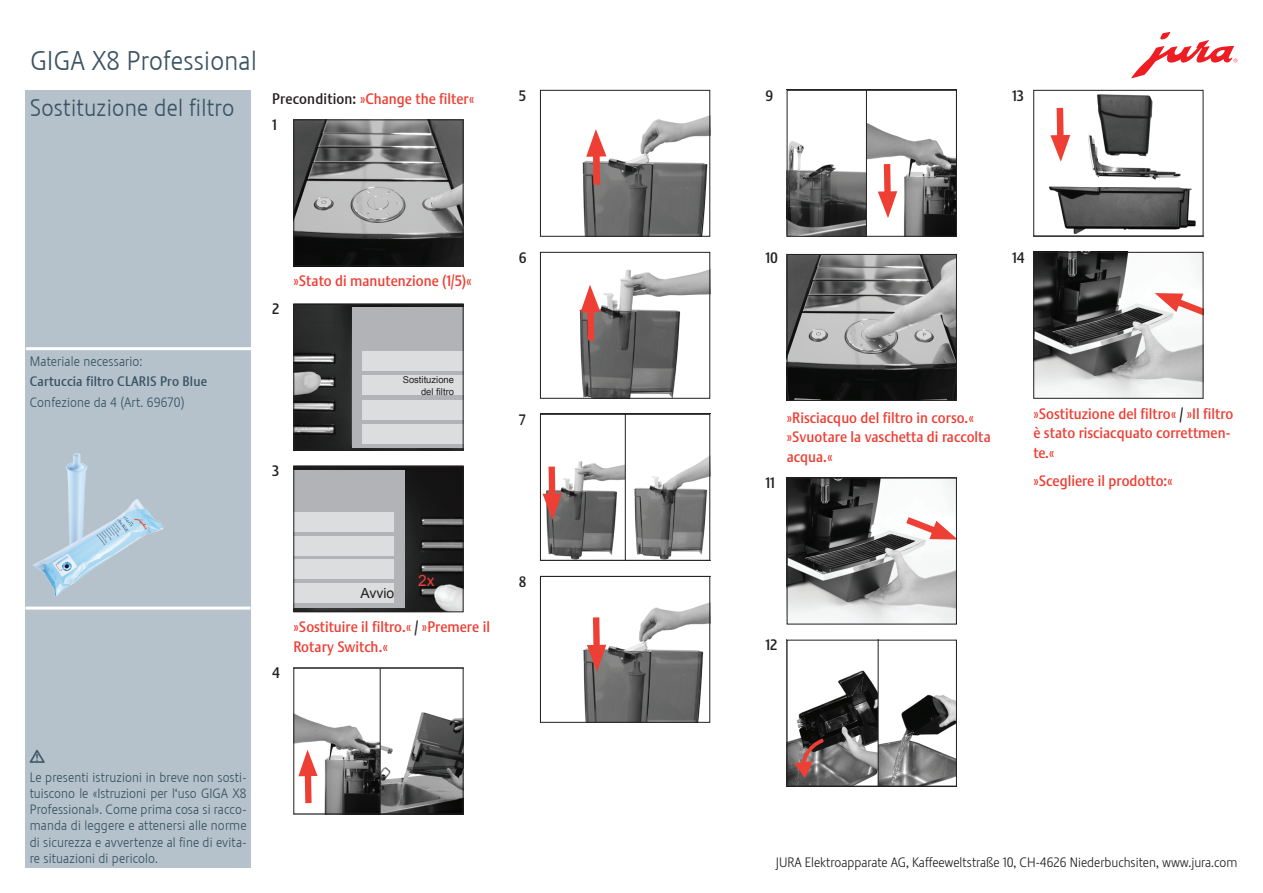
<style>
.page{position:relative;width:1263px;height:893px;background:#fff}
.page>*{position:absolute;margin:0;border:0;box-sizing:border-box;transform-origin:0 0}
.t1{font:27px "Stalemate LF Light";letter-spacing:.01em;color:#3a5362}
.t2{font:24px "Stalemate LF Light";letter-spacing:.01em;color:#3a5362}
.t3{font:15.45px "Arial";color:#ee3f34}
.t4{font:15px/19.5px "Stalemate Pro 2 J Medium";color:#ee3f34}
.t5{font:15px "Stalemate Pro 2 J Medium";color:#231f20}
.t6{font:13.95px "Arial";color:#231f20}
.t7{font:13.5px/16.2px "Stalemate LF Light";letter-spacing:.01em;color:#3a5362;text-align:justify}
.t8{font:13.5px "Stalemate Pro 2 J Light";color:#231f20}
.t9{font:13.5px "Stalemate LF";letter-spacing:.01em;color:#3a5362}
.t10{font:13.5px "Jura Pict 2006";color:#3a5362}
.t11{font:9.45px/11.4px "Arial";color:#231f20;text-align:right}
.s1{font-family:"Stalemate LF";color:#231f20}
.s2{color:#231f20}
</style>
<div class="page">
<div style="left:26px;top:90px;width:225px;height:777px;background:#b5c2cc"></div>
<hr style="left:26px;top:347px;width:225px;height:3px;background:#fff">
<hr style="left:26px;top:607px;width:224px;height:3px;background:#fff">
<img style="left:33px;top:453px;width:131px;height:144px">
<img style="left:295px;top:121px;width:166px;height:143px">
<div style="left:293px;top:119px;width:170px;height:147px;border:1px solid #231f20"></div>
<svg style="left:295px;top:305px;width:166px;height:143px;background:#323232"></svg>
<div style="left:352px;top:308px;width:111px;height:140px;background:#b2b3b7"></div>
<div style="left:362px;top:425px;width:101px;height:19px;background:#dcdddf"></div>
<div style="left:362px;top:400px;width:101px;height:20px;background:#dcdddf"></div>
<div style="left:362px;top:376px;width:101px;height:19px;background:#dcdddf"></div>
<div style="left:362px;top:351px;width:101px;height:20px;background:#dcdddf"></div>
<img style="left:295px;top:340px;width:29px;height:76px">
<div style="left:293px;top:303px;width:170px;height:147px;border:1px solid #231f20"></div>
<svg style="left:295px;top:467px;width:166px;height:143px;background:#242424"></svg>
<div style="left:293px;top:470px;width:111px;height:138px;background:#b2b3b7"></div>
<div style="left:293px;top:583px;width:101px;height:20px;background:#dcdddf"></div>
<div style="left:293px;top:560px;width:101px;height:19px;background:#dcdddf"></div>
<div style="left:293px;top:536px;width:101px;height:19px;background:#dcdddf"></div>
<div style="left:293px;top:513px;width:101px;height:19px;background:#dcdddf"></div>
<img style="left:424px;top:564px;width:37px;height:46px">
<div style="left:293px;top:465px;width:170px;height:147px;border:1px solid #231f20"></div>
<svg style="left:295px;top:669px;width:166px;height:143px"></svg>
<div style="left:293px;top:667px;width:170px;height:147px;border:1px solid #231f20"></div>
<svg style="left:582px;top:116px;width:126px;height:119px"></svg>
<div style="left:540px;top:90px;width:170px;height:147px;border:1px solid #231f20"></div>
<svg style="left:579px;top:269px;width:129px;height:128px"></svg>
<div style="left:540px;top:252px;width:170px;height:147px;border:1px solid #231f20"></div>
<svg style="left:542px;top:416px;width:166px;height:143px"></svg>
<div style="left:540px;top:414px;width:170px;height:147px;border:1px solid #231f20"></div>
<svg style="left:583px;top:603px;width:125px;height:118px"></svg>
<div style="left:540px;top:576px;width:170px;height:147px;border:1px solid #231f20"></div>
<svg style="left:789px;top:92px;width:166px;height:143px"></svg>
<div style="left:787px;top:90px;width:170px;height:147px;border:1px solid #231f20"></div>
<img style="left:789px;top:256px;width:166px;height:143px">
<div style="left:787px;top:254px;width:170px;height:147px;border:1px solid #231f20"></div>
<svg style="left:789px;top:480px;width:166px;height:142px"></svg>
<div style="left:787px;top:478px;width:170px;height:146px;border:1px solid #231f20"></div>
<svg style="left:789px;top:642px;width:166px;height:142px"></svg>
<div style="left:787px;top:640px;width:170px;height:146px;border:1px solid #231f20"></div>
<svg style="left:1049px;top:94px;width:147px;height:140px"></svg>
<div style="left:1033px;top:90px;width:170px;height:147px;border:1px solid #231f20"></div>
<svg style="left:1035px;top:254px;width:166px;height:143px"></svg>
<div style="left:1033px;top:252px;width:170px;height:147px;border:1px solid #231f20"></div>
<svg style="left:1131px;top:32px;width:106px;height:46px"></svg>
<h1 class="t1" style="left:31px;top:45px;width:228px">GIGA X8 Professional</h1>
<h2 class="t2" style="left:30px;top:94px;width:206px">Sostituzione del filtro</h2>
<p class="t4" style="left:272px;top:85px;width:204px;line-height:26.5px"><span class="s1">Precondition:</span> »Change the filter«<br><span class="s2">1</span></p>
<p class="t5" style="left:519px;top:86px;width:9px">5</p>
<p class="t7" style="left:30px;top:353px;width:114px">Materiale necessario:</p>
<p class="t9" style="left:30px;top:373px;width:179px">Cartuccia filtro CLARIS Pro Blue</p>
<p class="t7" style="left:30px;top:394px;width:156px">Confezione da 4 (Art. 69670)</p>
<p class="t5" style="left:272px;top:300px;width:9px">2</p>
<p class="t4" style="left:293px;top:271px;width:180px">»Stato di manutenzione (1/5)«</p>
<p class="t11" style="left:403px;top:374px;width:53px">Sostituzione del filtro</p>
<p class="t5" style="left:272px;top:462px;width:9px">3</p>
<p class="t5" style="left:519px;top:248px;width:9px">6</p>
<p class="t5" style="left:519px;top:410px;width:9px">7</p>
<p class="t5" style="left:272px;top:664px;width:9px">4</p>
<p class="t6" style="left:360px;top:584px;width:35px">Avvio</p>
<p class="t3" style="left:418px;top:571px;width:18px">2x</p>
<p class="t4" style="left:293px;top:617px;width:198px">»Sostituire il filtro.« <span class="s2">/</span> »Premere il<br>Rotary Switch.«</p>
<p class="t10" style="left:30px;top:748px;width:17px">J</p>
<p class="t7" style="left:30px;top:769px;width:218px">Le presenti istruzioni in breve non sosti&shy;tuiscono le «Istruzioni per l‘uso GIGA X8<br>Professional». Come prima cosa si racco&shy;manda di leggere e attenersi alle norme di sicurezza e avvertenze al fine di evita&shy;re situazioni di pericolo.</p>
<p class="t5" style="left:519px;top:572px;width:9px">8</p>
<p class="t5" style="left:765px;top:86px;width:9px">9</p>
<p class="t5" style="left:1012px;top:86px;width:13px">13</p>
<p class="t5" style="left:765px;top:248px;width:14px">10</p>
<p class="t5" style="left:1012px;top:248px;width:14px">14</p>
<p class="t5" style="left:765px;top:474px;width:11px">11</p>
<p class="t4" style="left:787px;top:408px;width:206px">»Risciacquo del filtro in corso.« »Svuotare la vaschetta di raccolta acqua.«</p>
<p class="t4" style="left:1033px;top:404px;width:202px">»Sostituzione del filtro« <span class="s2">/</span> »Il filtro è stato risciacquato correttmen&shy;te.«</p>
<p class="t4" style="left:1033px;top:471px;width:141px">»Scegliere il prodotto:«</p>
<p class="t5" style="left:765px;top:636px;width:14px">12</p>
<p class="t8" style="left:776px;top:855px;width:463px">JURA Elektroapparate AG, Kaffeeweltstraße 10, CH-4626 Niederbuchsiten, www.jura.com</p>
</div>
